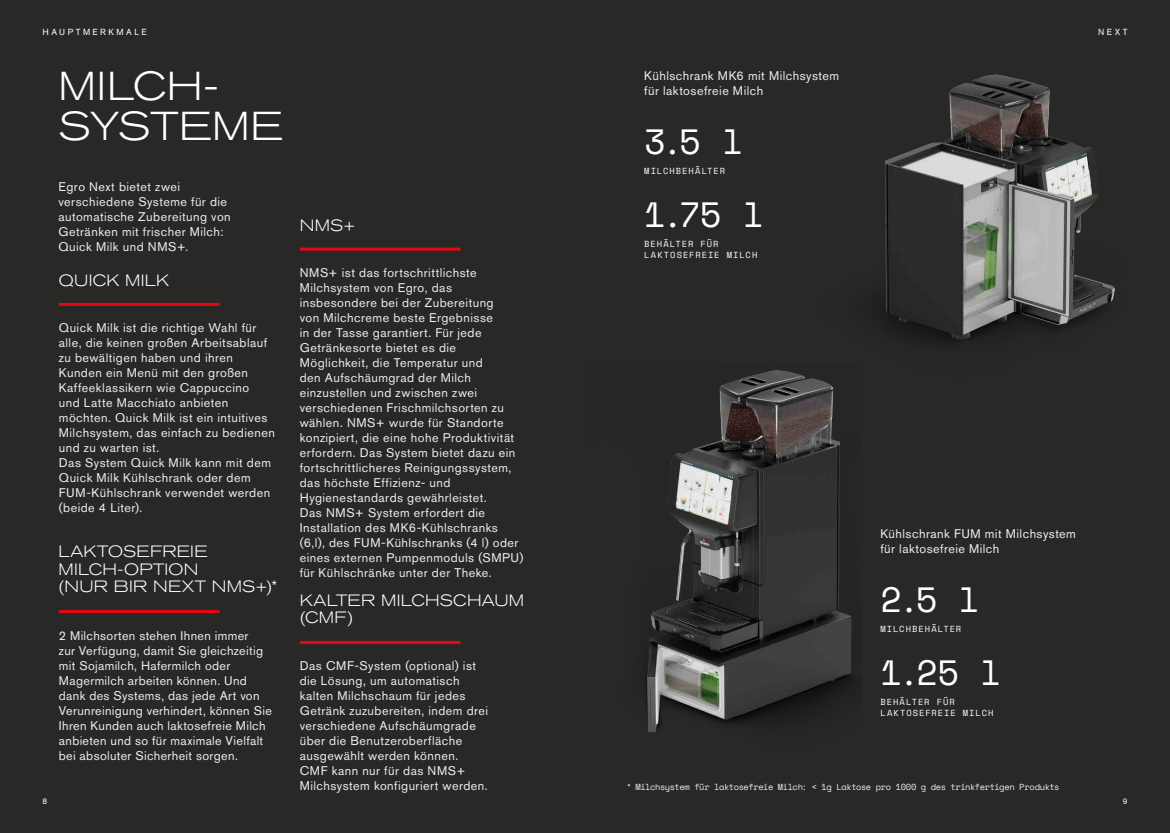
<style>
.page{position:relative;width:1170px;height:833px;background:#fff}
.page>*{position:absolute;margin:0;border:0;box-sizing:border-box;transform-origin:0 0}
.t1{font:300 expanded 40px/40px "Akzidenz Grotesk BQ";letter-spacing:.01em;color:#fff}
.t2{font:35px "Space Mono";color:#fff}
.t3{font:300 expanded 16.25px/17.2px "Akzidenz Grotesk BQ";letter-spacing:.02em;color:#fff}
.t4{font:12.5px/15px "Akzidenz Grotesk BQ";letter-spacing:.035em;color:#ededed}
.t5{font:8.75px/10.5px "Space Mono";letter-spacing:.11em;color:#fff}
.t6{font:8.75px "Space Mono";letter-spacing:-.05em;color:#ededed}
.t7{font:8.75px "Akzidenz Grotesk BQ";letter-spacing:.28em;color:#fff}
.t8{font:8.12px "Akzidenz Grotesk BQ";color:#fff}
</style>
<div class="page">
<div style="left:0;top:0;width:1169px;height:833px;background:#282827"></div>
<img style="left:881px;top:74px;width:234px;height:269px">
<img style="left:645px;top:370px;width:208px;height:363px">
<hr style="left:59px;top:303px;width:160px;height:3px;background:#e30613">
<svg style="left:300px;top:247px;width:160px;height:4px"></svg>
<hr style="left:300px;top:641px;width:160px;height:3px;background:#e30613">
<hr style="left:59px;top:610px;width:160px;height:3px;background:#e30613">
<p class="t7" style="left:43px;top:27px;width:106px">HAUPTMERKMALE</p>
<h1 class="t1" style="left:58px;top:66px;width:227px">MILCH-<br>SYSTEME</h1>
<p class="t4" style="left:58px;top:179px;width:174px">Egro Next bietet zwei verschiedene Systeme für die automatische Zubereitung von<br>Getränken mit frischer Milch:<br>Quick Milk und NMS+.</p>
<h3 class="t3" style="left:59px;top:272px;width:112px">QUICK MILK</h3>
<p class="t4" style="left:59px;top:320px;width:217px">Quick Milk ist die richtige Wahl für alle, die keinen großen Arbeitsablauf zu bewältigen haben und ihren<br>Kunden ein Menü mit den großen<br>Kaffeeklassikern wie Cappuccino<br>und Latte Macchiato anbieten möchten. Quick Milk ist ein intuitives<br>Milchsystem, das einfach zu bedienen und zu warten ist.<br>Das System Quick Milk kann mit dem<br>Quick Milk Kühlschrank oder dem<br>FUM-Kühlschrank verwendet werden (beide 4 Liter).</p>
<h3 class="t3" style="left:58px;top:543px;width:220px">LAKTOSEFREIE<br>MILCH-OPTION<br>(NUR BIR NEXT NMS+)*</h3>
<p class="t4" style="left:59px;top:628px;width:214px">2 Milchsorten stehen Ihnen immer<br>zur Verfügung, damit Sie gleichzeitig mit Sojamilch, Hafermilch oder Magermilch arbeiten können. Und dank des Systems, das jede Art von Verunreinigung verhindert, können Sie Ihren Kunden auch laktosefreie Milch anbieten und so für maximale Vielfalt bei absoluter Sicherheit sorgen.</p>
<p class="t8" style="left:43px;top:796px;width:6px">8</p>
<h3 class="t3" style="left:300px;top:216px;width:57px">NMS+</h3>
<p class="t4" style="left:300px;top:265px;width:225px">NMS+ ist das fortschrittlichste Milchsystem von Egro, das insbesondere bei der Zubereitung<br>von Milchcreme beste Ergebnisse<br>in der Tasse garantiert. Für jede Getränkesorte bietet es die Möglichkeit, die Temperatur und<br>den Aufschäumgrad der Milch einzustellen und zwischen zwei verschiedenen Frischmilchsorten zu wählen. NMS+ wurde für Standorte konzipiert, die eine hohe Produktivität erfordern. Das System bietet dazu ein fortschrittlicheres Reinigungssystem, das höchste Effizienz- und Hygienestandards gewährleistet.<br>Das NMS+ System erfordert die Installation des MK6-Kühlschranks (6,l), des FUM-Kühlschranks (4 l) oder eines externen Pumpenmoduls (SMPU) für Kühlschränke unter der Theke.</p>
<h3 class="t3" style="left:300px;top:591px;width:226px">KALTER MILCHSCHAUM (CMF)</h3>
<p class="t4" style="left:300px;top:658px;width:190px">Das CMF-System (optional) ist die Lösung, um automatisch kalten Milchschaum für jedes<br>Getränk zuzubereiten, indem drei verschiedene Aufschäumgrade über die Benutzeroberfläche ausgewählt werden können.<br>CMF kann nur für das NMS+<br>Milchsystem konfiguriert werden.</p>
<p class="t4" style="left:644px;top:68px;width:196px">Kühlschrank MK6 mit Milchsystem für laktosefreie Milch</p>
<h2 class="t2" style="left:644px;top:116px;width:101px">3.5 l</h2>
<p class="t5" style="left:644px;top:165px;width:82px">MILCHBEHÄLTER</p>
<h2 class="t2" style="left:644px;top:189px;width:121px">1.75 l</h2>
<p class="t5" style="left:644px;top:239px;width:115px">BEHÄLTER FÜR<br>LAKTOSEFREIE MILCH</p>
<p class="t7" style="left:1097px;top:26px;width:31px">NEXT</p>
<p class="t4" style="left:880px;top:526px;width:197px">Kühlschrank FUM mit Milchsystem für laktosefreie Milch</p>
<h2 class="t2" style="left:880px;top:574px;width:101px">2.5 l</h2>
<p class="t5" style="left:880px;top:623px;width:82px">MILCHBEHÄLTER</p>
<h2 class="t2" style="left:880px;top:647px;width:123px">1.25 l</h2>
<p class="t5" style="left:880px;top:696px;width:115px">BEHÄLTER FÜR<br>LAKTOSEFREIE MILCH</p>
<p class="t6" style="left:627px;top:780px;width:433px"><sup>*</sup> Milchsystem für laktosefreie Milch: &lt; 1g Laktose pro 1000 g des trinkfertigen Produkts</p>
<p class="t8" style="left:1122px;top:796px;width:6px">9</p>
</div>
